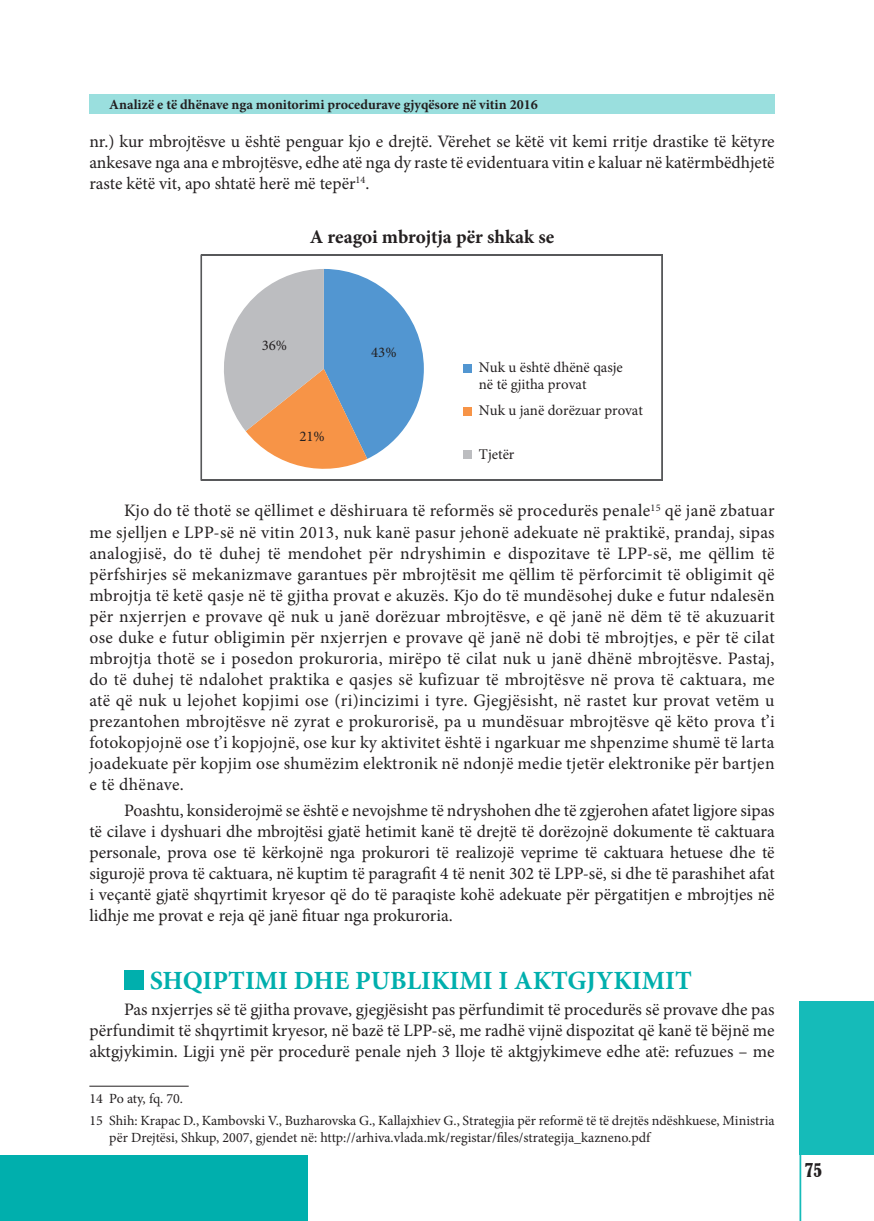
<style>
.page{position:relative;width:874px;height:1221px;background:#fff}
.page>*{position:absolute;margin:0;border:0;box-sizing:border-box;transform-origin:0 0}
.t1{font:700 26.25px "Minion Pro";color:#00afad}
.t2{font:700 19.25px "Minion Pro";letter-spacing:-.005em;color:#231f20}
.t3{font:17.5px/21px "Minion Pro";color:#231f20;text-align:justify}
.t4{font:condensed 17.5px "Bernard";color:#231f20}
.t5{font:14.88px/16.3px "Minion Pro";color:#231f20}
.Paragraph_Style_2{font:14px/16.8px "Minion Pro";color:#231f20}
.t6{font:700 14px "Minion Pro";color:#231f20}
</style>
<div class="page">
<div style="left:799px;top:1001px;width:74px;height:154px;background:#15bbb9"></div>
<hr style="left:799px;top:1090px;width:1px;height:130px;background:#15bbb9">
<div style="left:15px;top:1155px;width:292px;height:65px;background:#00afad"></div>
<div style="left:0;top:1155px;width:15px;height:65px;background:#00afad"></div>
<div style="left:89px;top:94px;width:685px;height:20px;background:#9adfde"></div>
<svg style="left:224px;top:269px;width:199px;height:200px"></svg>
<div style="left:463px;top:364px;width:8px;height:8px;background:#5296d1"></div>
<div style="left:463px;top:407px;width:8px;height:8px;background:#f79447"></div>
<div style="left:463px;top:450px;width:8px;height:8px;background:#bcbdc0"></div>
<div style="left:201px;top:255px;width:461px;height:225px;border:1px solid #57585a"></div>
<div style="left:124px;top:969px;width:20px;height:20px;background:#00afad"></div>
<hr style="left:89px;top:1085px;width:100px;height:1px;background:#231f20">
<p class="t6" style="left:109px;top:94px;width:430px">Аnalizë e të dhënave nga monitorimi procedurave gjyqësore në vitin 2016</p>
<p class="t3" style="left:89px;top:131px;width:686px">nr.) kur mbrojtësve u është penguar kjo e drejtë. Vërehet se këtë vit kemi rritje drastike të këtyre ankesave nga ana e mbrojtësve, edhe atë nga dy raste të evidentuara vitin e kaluar në katërmbëdhjetë raste këtë vit, apo shtatë herë më tepër<sup>14</sup>.</p>
<p class="t2" style="left:309px;top:223px;width:246px">A reagoi mbrojtja për shkak se</p>
<p class="t5" style="left:261px;top:337px;width:27px">36%</p>
<p class="t5" style="left:299px;top:428px;width:27px">21%</p>
<p class="t5" style="left:371px;top:344px;width:27px">43%</p>
<p class="t5" style="left:478px;top:359px;width:145px">Nuk u është dhënë qasje në të gjitha provat</p>
<p class="t5" style="left:478px;top:402px;width:165px">Nuk u janë dorëzuar provat</p>
<p class="t5" style="left:478px;top:446px;width:37px">Tjetër</p>
<p class="t3" style="left:89px;top:500px;width:686px;text-indent:35px">Kjo do të thotë se qëllimet e dëshiruara të reformës së procedurës penale<sup>15</sup> që janë zbatuar me sjelljen e LPP-së në vitin 2013, nuk kanë pasur jehonë adekuate në praktikë, prandaj, sipas analogjisë, do të duhej të mendohet për ndryshimin e dispozitave të LPP-së, me qëllim të përfshirjes së mekanizmave garantues për mbrojtësit me qëllim të përforcimit të obligimit që mbrojtja të ketë qasje në të gjitha provat e akuzës. Kjo do të mundësohej duke e futur ndalesën për nxjerrjen e provave që nuk u janë dorëzuar mbrojtësve, e që janë në dëm të të akuzuarit ose duke e futur obligimin për nxjerrjen e provave që janë në dobi të mbrojtjes, e për të cilat mbrojtja thotë se i posedon prokuroria, mirëpo të cilat nuk u janë dhënë mbrojtësve. Pastaj, do të duhej të ndalohet praktika e qasjes së kufizuar të mbrojtësve në prova të caktuara, me atë që nuk u lejohet kopjimi ose (ri)incizimi i tyre. Gjegjësisht, në rastet kur provat vetëm u prezantohen mbrojtësve në zyrat e prokurorisë, pa u mundësuar mbrojtësve që këto prova t’i fotokopjojnë ose t’i kopjojnë, ose kur ky aktivitet është i ngarkuar me shpenzime shumë të larta joadekuate për kopjim ose shumëzim elektronik në ndonjë medie tjetër elektronike për bartjen e të dhënave.</p>
<p class="t3" style="left:89px;top:799px;width:686px;text-indent:35px">Poashtu, konsiderojmë se është e nevojshme të ndryshohen dhe të zgjerohen afatet ligjore sipas të cilave i dyshuari dhe mbrojtësi gjatë hetimit kanë të drejtë të dorëzojnë dokumente të caktuara personale, prova ose të kërkojnë nga prokurori të realizojë veprime të caktuara hetuese dhe të sigurojë prova të caktuara, në kuptim të paragrafit 4 të nenit 302 të LPP-së, si dhe të parashihet afat i veçantë gjatë shqyrtimit kryesor që do të paraqiste kohë adekuate për përgatitjen e mbrojtjes në lidhje me provat e reja që janë fituar nga prokuroria.</p>
<p class="t1" style="left:150px;top:962px;width:543px">SHQIPTIMI DHE PUBLIKIMI I AKTGJYKIMIT</p>
<p class="t3" style="left:89px;top:999px;width:686px;text-indent:35px">Pas nxjerrjes së të gjitha provave, gjegjësisht pas përfundimit të procedurës së provave dhe pas përfundimit të shqyrtimit kryesor, në bazë të LPP-së, me radhë vijnë dispozitat që kanë të bëjnë me aktgjykimin. Ligji ynë për procedurë penale njeh 3 lloje të aktgjykimeve edhe atë: refuzues – me</p>
<p class="Paragraph_Style_2" style="left:89px;top:1090px;width:95px">14 Po aty, fq. 70.</p>
<p class="Paragraph_Style_2" style="left:109px;top:1111px;width:666px;text-indent:-20px">15 Shih: Krapac D., Kambovski V., Buzharovska G., Kallajxhiev G., Strategjia për reformë të të drejtës ndëshkuese, Ministria për Drejtësi, Shkup, 2007, gjendet në: http://arhiva.vlada.mk/registar/files/strategija_kazneno.pdf</p>
<p class="t4" style="left:804px;top:1159px;width:19px">75</p>
</div>
